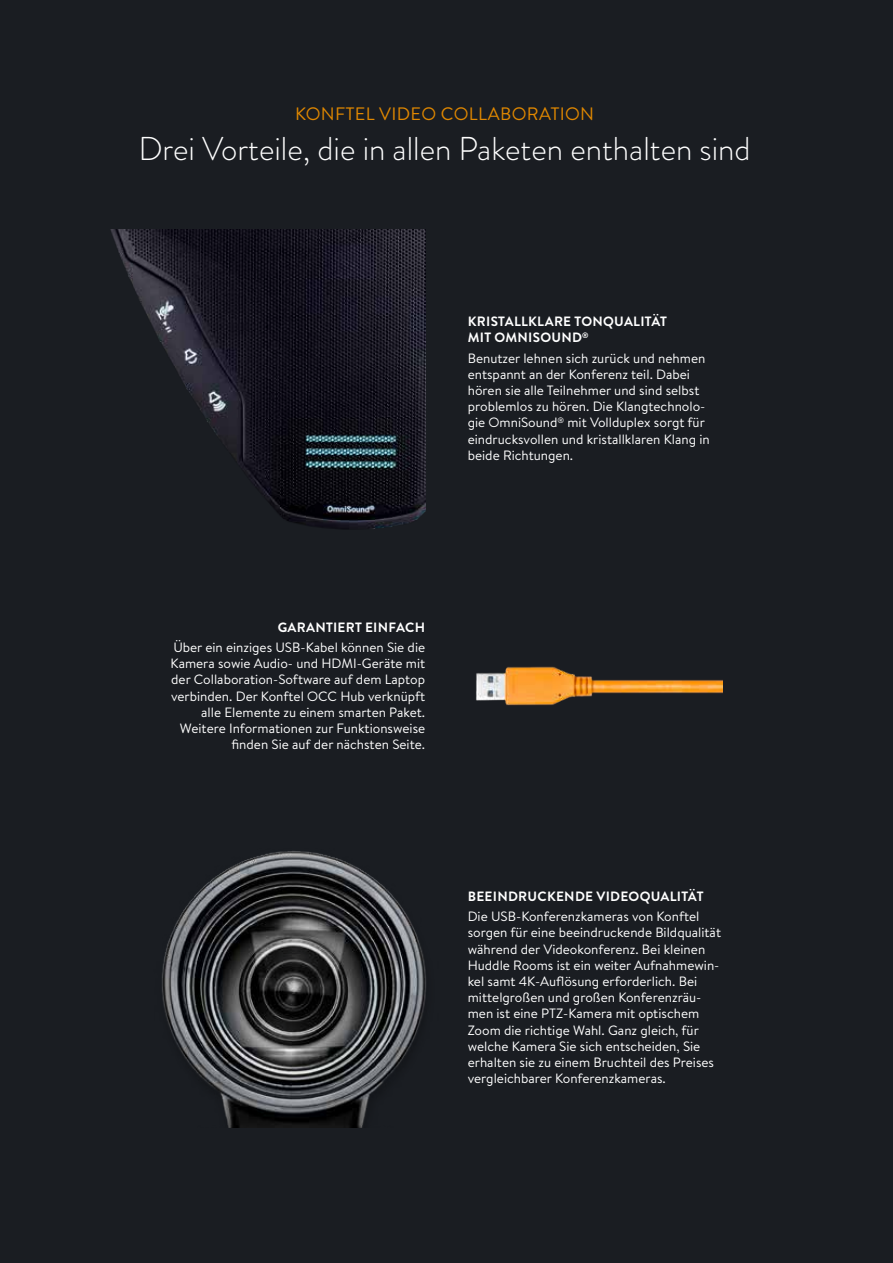
<style>
.page{position:relative;width:893px;height:1263px;background:#1a1d22}
.page>*{position:absolute;margin:0;border:0;box-sizing:border-box;transform-origin:0 0}
.t1{font:300 33px "Brandon Grotesque";color:#fff}
.t2{font:18px "Brandon Grotesque";letter-spacing:.02em;color:#e18800}
.t3{font:13.5px/16.2px "Brandon Text";color:#fff}
.t4{font:700 13.5px/16.2px "Brandon Grotesque";letter-spacing:.02em;color:#fff}
</style>
<div class="page">
<img style="left:162px;top:851px;width:264px;height:277px">
<img style="left:110px;top:229px;width:315px;height:300px">
<img style="left:476px;top:666px;width:247px;height:40px">
<h2 class="t2" style="left:295px;top:101px;width:301px">KONFTEL VIDEO COLLABORATION</h2>
<h1 class="t1" style="left:139px;top:126px;width:614px">Drei Vorteile, die in allen Paketen enthalten sind</h1>
<p class="t4" style="left:468px;top:313px;width:201px">KRISTALLKLARE TONQUALITÄT<br>MIT OMNISOUND<sup>®</sup></p>
<p class="t3" style="left:468px;top:349px;width:243px">Benutzer lehnen sich zurück und nehmen entspannt an der Konferenz teil. Dabei hören sie alle Teilnehmer und sind selbst problemlos zu hören. Die Klangtechnolo&shy;gie OmniSound<sup>®</sup> mit Vollduplex sorgt für eindrucksvollen und kristallklaren Klang in beide Richtungen.</p>
<p class="t4" style="left:278px;top:619px;width:149px">GARANTIERT EINFACH</p>
<p class="t3" style="left:171px;top:639px;width:256px;text-align:right">Über ein einziges USB-Kabel können Sie die Kamera sowie Audio- und HDMI-Geräte mit der Collaboration-Software auf dem Laptop verbinden. Der Konftel OCC Hub verknüpft alle Elemente zu einem smarten Paket.<br>Weitere Informationen zur Funktionsweise finden Sie auf der nächsten Seite.</p>
<p class="t4" style="left:468px;top:888px;width:237px">BEEINDRUCKENDE VIDEOQUALITÄT</p>
<p class="t3" style="left:468px;top:908px;width:255px">Die USB-Konferenzkameras von Konftel sorgen für eine beeindruckende Bildqualität während der Videokonferenz. Bei kleinen Huddle Rooms ist ein weiter Aufnahmewin&shy;kel samt 4K-Auflösung erforderlich. Bei mittelgroßen und großen Konferenzräu&shy;men ist eine PTZ-Kamera mit optischem Zoom die richtige Wahl. Ganz gleich, für welche Kamera Sie sich entscheiden, Sie erhalten sie zu einem Bruchteil des Preises vergleichbarer Konferenzkameras.</p>
</div>
